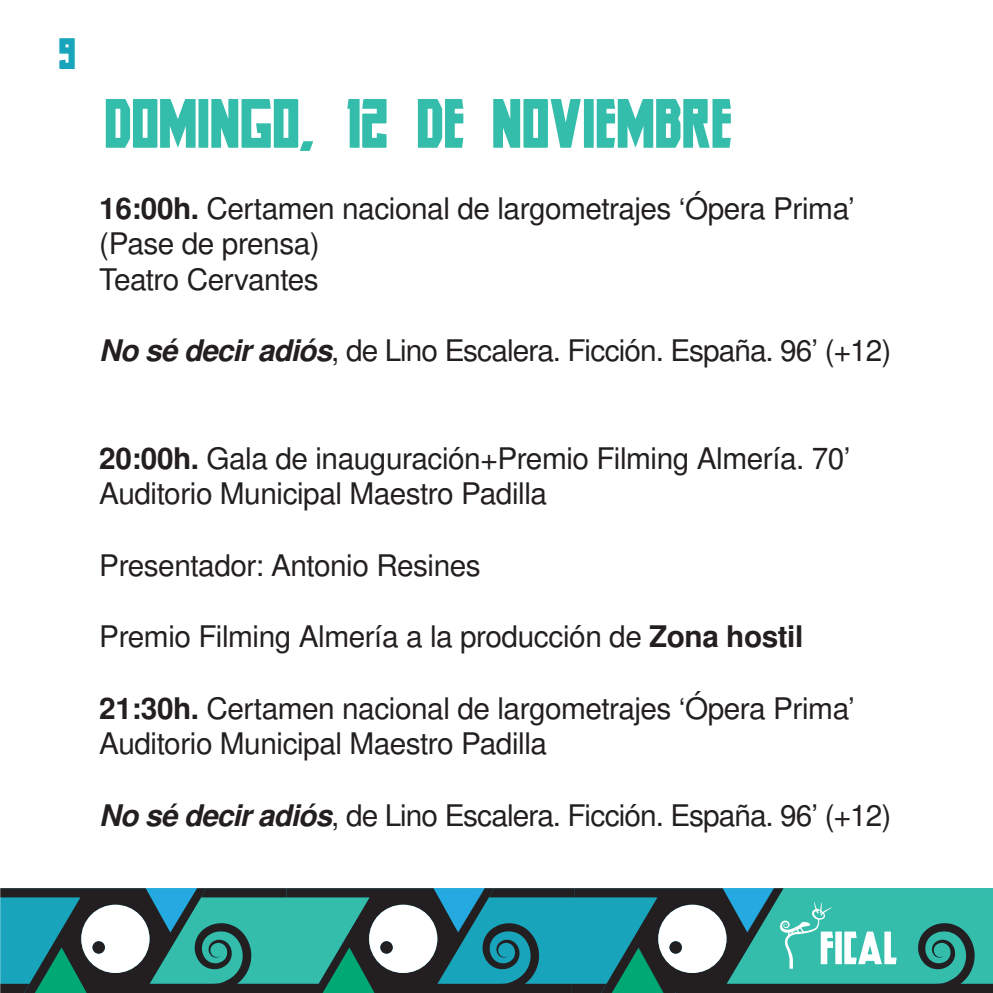
<style>
.page{position:relative;width:993px;height:993px;background:#fff}
.page>*{position:absolute;margin:0;border:0;box-sizing:border-box;transform-origin:0 0}
.t1{font:66.5px "Hero";letter-spacing:-.15em;color:#33bdaa}
.t2{font:42px "Hero";color:#18a5bc}
.t3{font:29.75px/35.7px "Nimbus San L";letter-spacing:-.015em;color:#231f20}
.s1{font-weight:700}
.s2{font-weight:700;font-style:italic}
</style>
<div class="page">
<svg style="left:0;top:888px;width:992px;height:104px;background:#3f8d8b"></svg>
<h2 class="t2" style="left:55px;top:31px;width:25px">9</h2>
<h1 class="t1" style="left:99px;top:87px;width:639px">DOMINGO, 12 DE NOVIEMBRE</h1>
<p class="t3" style="left:99px;top:189px;width:756px"><span class="s1">16:00h.</span> Certamen nacional de largometrajes ‘Ópera Prima’ (Pase de prensa)<br>Teatro Cervantes</p>
<p class="t3" style="left:99px;top:332px;width:793px"><span class="s2">No sé decir adiós</span>, de Lino Escalera. Ficción. España. 96’ (+12)</p>
<p class="t3" style="left:99px;top:439px;width:752px"><span class="s1">20:00h.</span> Gala de inauguración+Premio Filming Almería. 70’<br>Auditorio Municipal Maestro Padilla</p>
<p class="t3" style="left:99px;top:546px;width:383px">Presentador: Antonio Resines</p>
<p class="t3" style="left:99px;top:617px;width:705px">Premio Filming Almería a la producción de <span class="s1">Zona hostil</span></p>
<p class="t3" style="left:99px;top:689px;width:756px"><span class="s1">21:30h.</span> Certamen nacional de largometrajes ‘Ópera Prima’<br>Auditorio Municipal Maestro Padilla</p>
<p class="t3" style="left:99px;top:796px;width:793px"><span class="s2">No sé decir adiós</span>, de Lino Escalera. Ficción. España. 96’ (+12)</p>
</div>
